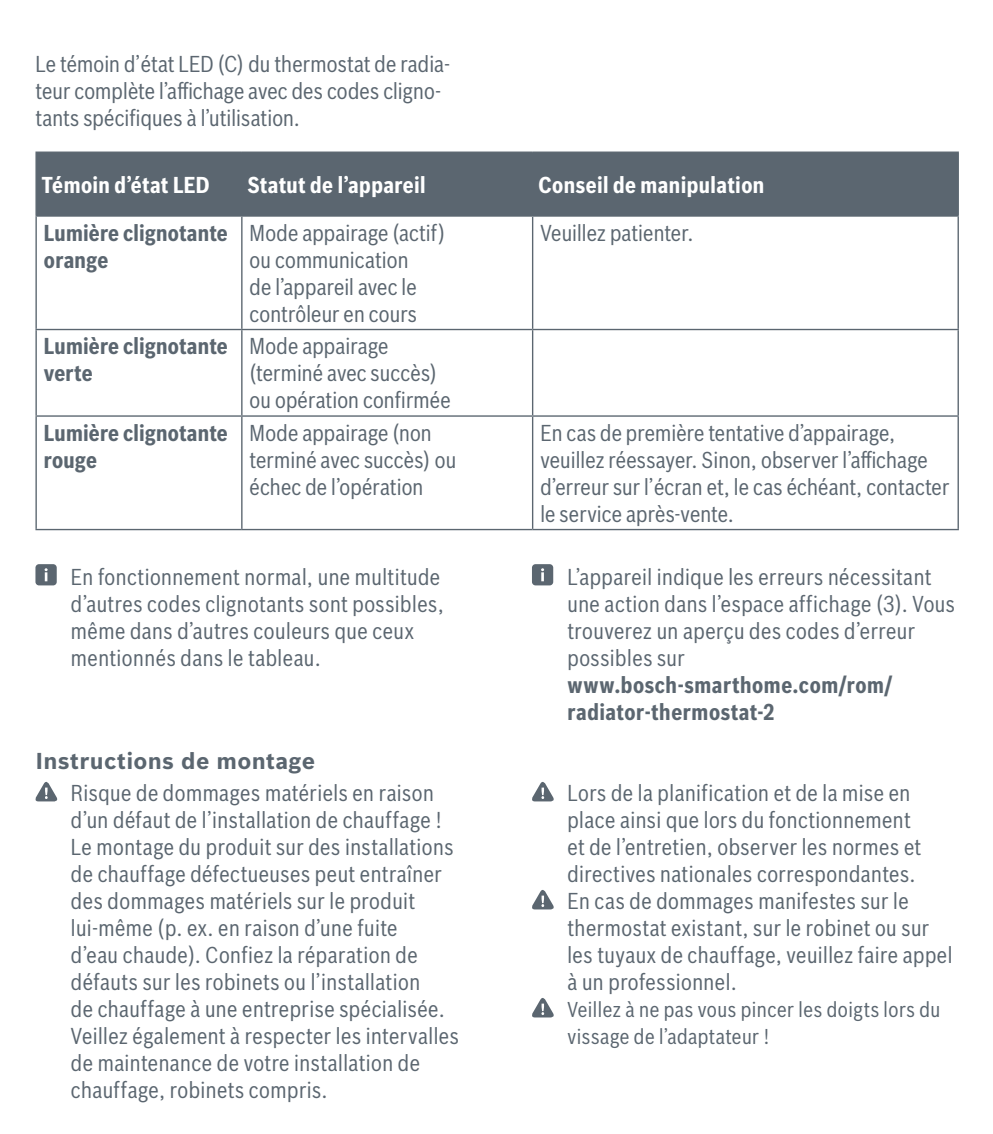
<style>
.page{position:relative;width:993px;height:1134px;background:#fff}
.page>*{position:absolute;margin:0;border:0;box-sizing:border-box;transform-origin:0 0}
.t1{font:22.5px/27px "Bosch Sans Cond";letter-spacing:.02em;color:#5b6670}
.t2{font:700 22.5px/27px "Bosch Sans Cond";letter-spacing:.01em;color:#5b6670}
.t3{font:700 22.5px "Bosch Sans Cond";letter-spacing:.02em;color:#fff}
.t4{font:700 22.5px "Bosch Sans";letter-spacing:.01em;color:#5b6670}
.t5{font:21px/27px "Bosch Sans Cond";letter-spacing:.025em;color:#5b6670}
</style>
<div class="page">
<div style="left:37px;top:153px;width:920px;height:62px;background:#5b6670"></div>
<hr style="left:35px;top:152px;width:207px;height:1px;background:#5b6670">
<hr style="left:35px;top:153px;width:2px;height:62px;background:#5b6670">
<hr style="left:242px;top:152px;width:290px;height:1px;background:#5b6670">
<hr style="left:241px;top:153px;width:1px;height:62px;background:#5b6670">
<hr style="left:532px;top:152px;width:426px;height:1px;background:#5b6670">
<hr style="left:531px;top:153px;width:2px;height:62px;background:#5b6670">
<hr style="left:957px;top:153px;width:1px;height:62px;background:#5b6670">
<hr style="left:35px;top:215px;width:207px;height:2px;background:#5b6670">
<hr style="left:35px;top:217px;width:2px;height:112px;background:#5b6670">
<hr style="left:242px;top:215px;width:290px;height:2px;background:#5b6670">
<hr style="left:241px;top:217px;width:1px;height:112px;background:#5b6670">
<hr style="left:532px;top:215px;width:426px;height:2px;background:#5b6670">
<hr style="left:531px;top:217px;width:2px;height:112px;background:#5b6670">
<hr style="left:957px;top:217px;width:1px;height:112px;background:#5b6670">
<hr style="left:35px;top:329px;width:207px;height:1px;background:#5b6670">
<hr style="left:35px;top:330px;width:2px;height:85px;background:#5b6670">
<hr style="left:242px;top:329px;width:290px;height:1px;background:#5b6670">
<hr style="left:241px;top:330px;width:1px;height:85px;background:#5b6670">
<hr style="left:532px;top:329px;width:426px;height:1px;background:#5b6670">
<hr style="left:531px;top:330px;width:2px;height:85px;background:#5b6670">
<hr style="left:957px;top:330px;width:1px;height:85px;background:#5b6670">
<hr style="left:35px;top:415px;width:207px;height:2px;background:#5b6670">
<hr style="left:35px;top:417px;width:2px;height:112px;background:#5b6670">
<hr style="left:242px;top:415px;width:290px;height:2px;background:#5b6670">
<hr style="left:241px;top:417px;width:1px;height:112px;background:#5b6670">
<hr style="left:532px;top:415px;width:426px;height:2px;background:#5b6670">
<hr style="left:531px;top:417px;width:2px;height:112px;background:#5b6670">
<hr style="left:957px;top:417px;width:1px;height:112px;background:#5b6670">
<hr style="left:35px;top:529px;width:207px;height:1px;background:#5b6670">
<hr style="left:242px;top:529px;width:290px;height:1px;background:#5b6670">
<hr style="left:532px;top:529px;width:426px;height:1px;background:#5b6670">
<div style="left:35px;top:564px;width:22px;height:21px;background:#5b6670;border-radius:4px"></div>
<svg style="left:45px;top:568px;width:3px;height:13px"></svg>
<svg style="left:35px;top:781px;width:23px;height:21px"></svg>
<div style="left:531px;top:564px;width:22px;height:21px;background:#5b6670;border-radius:4px"></div>
<svg style="left:541px;top:568px;width:3px;height:13px"></svg>
<svg style="left:532px;top:781px;width:22px;height:21px"></svg>
<svg style="left:532px;top:890px;width:22px;height:20px"></svg>
<svg style="left:532px;top:998px;width:22px;height:20px"></svg>
<p class="t1" style="left:35px;top:49px;width:416px">Le témoin d’état LED (C) du thermostat de radia&shy;teur complète l’affichage avec des codes cligno&shy;tants spécifiques à l’utilisation.</p>
<p class="t3" style="left:42px;top:168px;width:169px">Témoin d’état LED</p>
<p class="t3" style="left:247px;top:168px;width:179px">Statut de l’appareil</p>
<p class="t3" style="left:538px;top:168px;width:227px">Conseil de manipulation</p>
<p class="t2" style="left:44px;top:218px;width:185px">Lumière clignotante orange</p>
<p class="t1" style="left:249px;top:217px;width:197px">Mode appairage (actif) ou communication<br>de l’appareil avec le contrôleur en cours</p>
<p class="t1" style="left:540px;top:217px;width:154px">Veuillez patienter.</p>
<p class="t2" style="left:44px;top:331px;width:185px">Lumière clignotante verte</p>
<p class="t1" style="left:249px;top:331px;width:202px">Mode appairage (terminé avec succès) ou opération confirmée</p>
<p class="t2" style="left:44px;top:418px;width:185px">Lumière clignotante rouge</p>
<p class="t1" style="left:249px;top:417px;width:208px">Mode appairage (non terminé avec succès) ou échec de l’opération</p>
<p class="t1" style="left:540px;top:417px;width:410px">En cas de première tentative d’appairage, veuillez réessayer. Sinon, observer l’affichage d’erreur sur l’écran et, le cas échéant, contacter le service après-vente.</p>
<p class="t1" style="left:71px;top:562px;width:374px">En fonctionnement normal, une multitude d’autres codes clignotants sont possibles, même dans d’autres couleurs que ceux mentionnés dans le tableau.</p>
<p class="t4" style="left:35px;top:746px;width:281px">Instructions de montage</p>
<p class="t1" style="left:71px;top:778px;width:389px">Risque de dommages matériels en raison d’un défaut de l’installation de chauffage !<br>Le montage du produit sur des installations de chauffage défectueuses peut entraîner des dommages matériels sur le produit lui-même (p. ex. en raison d’une fuite<br>d’eau chaude). Confiez la réparation de défauts sur les robinets ou l’installation<br>de chauffage à une entreprise spécialisée.<br>Veillez également à respecter les intervalles de maintenance de votre installation de chauffage, robinets compris.</p>
<p class="t1" style="left:567px;top:562px;width:389px">L’appareil indique les erreurs nécessitant une action dans l’espace affichage (3). Vous trouverez un aperçu des codes d’erreur possibles sur</p>
<p class="t2" style="left:567px;top:670px;width:326px">www.bosch-smarthome.com/rom/ radiator-thermostat-2</p>
<p class="t1" style="left:567px;top:778px;width:386px">Lors de la planification et de la mise en place ainsi que lors du fonctionnement<br>et de l’entretien, observer les normes et directives nationales correspondantes.<br>En cas de dommages manifestes sur le thermostat existant, sur le robinet ou sur les tuyaux de chauffage, veuillez faire appel à un professionnel.</p>
<p class="t5" style="left:567px;top:995px;width:374px">Veillez à ne pas vous pincer les doigts lors du vissage de l’adaptateur !</p>
</div>
